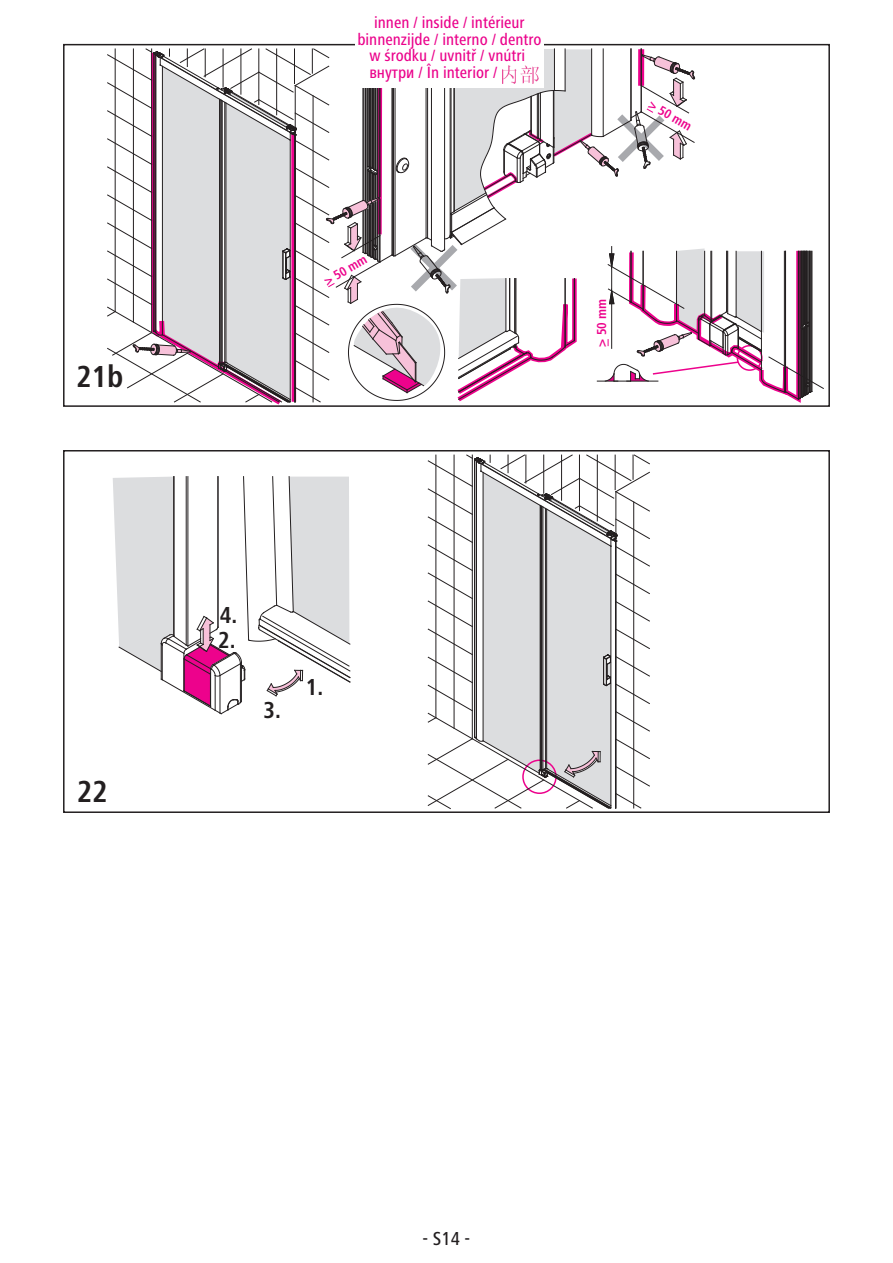
<style>
.page{position:relative;width:893px;height:1263px;background:#fff}
.page>*{position:absolute;margin:0;border:0;box-sizing:border-box;transform-origin:0 0}
.t1{font:700 condensed 31.5px "Frutiger Next LTW1 G";color:#231f20}
.t2{font:700 condensed 24px "Frutiger Next LTW1 G";color:#231f20}
.t3{font:500 condensed 19.5px "Frutiger Next LTW1 G";color:#231f20}
.t4{font:500 condensed 16.8px "Frutiger Next LTW1 G";color:#eb028b}
.t5{font:700 condensed 13.5px "Frutiger Next LTW1 G";color:#ed028c}
</style>
<div class="page">
<svg style="left:428px;top:455px;width:222px;height:354px"></svg>
<svg style="left:113px;top:476px;width:237px;height:238px"></svg>
<svg style="left:107px;top:43px;width:717px;height:364px"></svg>
<div style="left:355px;top:12px;width:188px;height:75px;background:#fff"></div>
<img style="left:502px;top:65px;width:37px;height:19px">
<div style="left:63px;top:450px;width:767px;height:363px;border:2px solid #231f20"></div>
<h1 class="t1" style="left:77px;top:359px;width:48px">21b</h1>
<h1 class="t1" style="left:77px;top:773px;width:32px">22</h1>
<p class="t4" style="left:374px;top:12px;width:152px">innen / inside / intérieur</p>
<p class="t4" style="left:357px;top:29px;width:186px">binnenzijde / interno / dentro</p>
<p class="t4" style="left:369px;top:46px;width:157px">w środku / uvnitř / vnútri</p>
<p class="t4" style="left:369px;top:63px;width:130px">внутри / În interior /</p>
<p class="t5" style="left:321px;top:275px;width:49px;rotate:-30deg">&gt; 50 mm</p>
<p class="t5" style="left:653px;top:96px;width:49px;rotate:30deg">&gt; 50 mm</p>
<p class="t5" style="left:594px;top:347px;width:49px;rotate:-90deg">&gt; 50 mm</p>
<h2 class="t2" style="left:220px;top:601px;width:19px">4.</h2>
<h2 class="t2" style="left:218px;top:626px;width:19px">2.</h2>
<h2 class="t2" style="left:264px;top:696px;width:19px">3.</h2>
<h2 class="t2" style="left:306px;top:673px;width:19px">1.</h2>
<p class="t3" style="left:423px;top:1227px;width:49px">- S14 -</p>
</div>
